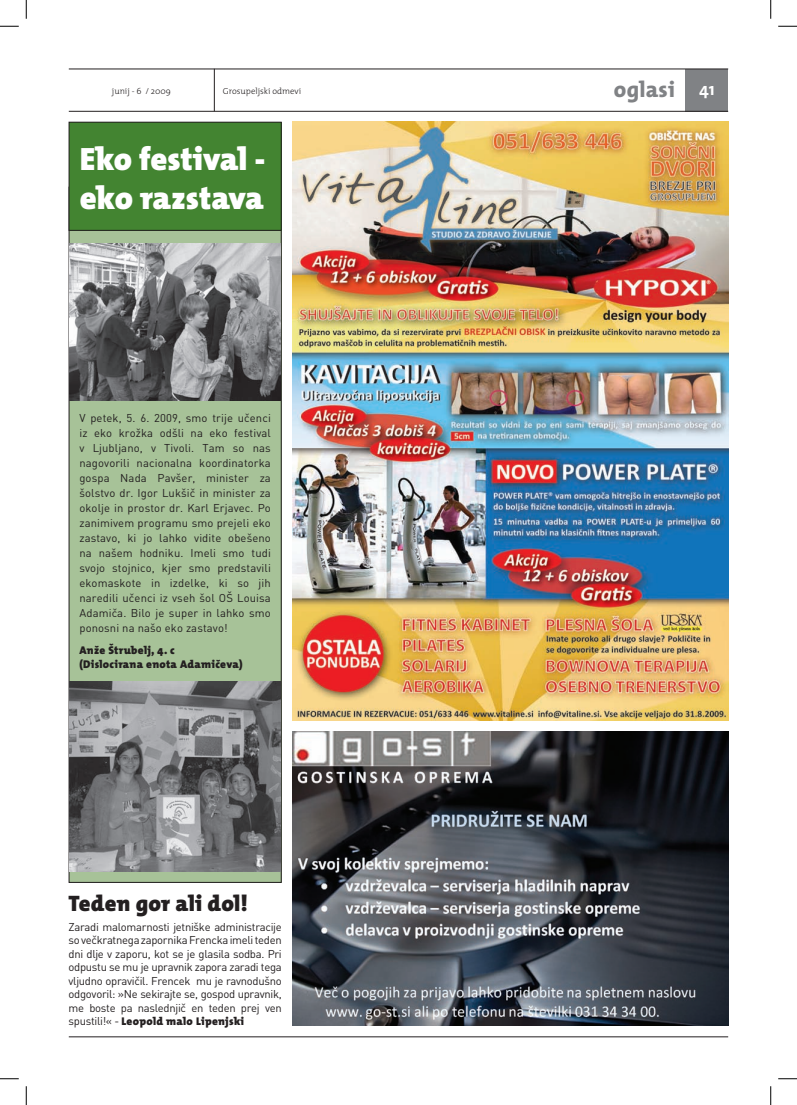
<style>
.page{position:relative;width:797px;height:1105px;background:#fff}
.page>*{position:absolute;margin:0;border:0;box-sizing:border-box;transform-origin:0 0}
.t1{font:32.5px/39px "Mixheavy";color:#fff}
.t2{font:22.5px "Mixheavy";letter-spacing:.01em;color:#231f20}
.t3{font:22.5px "Mixextrabold";letter-spacing:.01em;color:#808285}
.t4{font:11.25px/15px "DIN Regular EU";letter-spacing:-.005em;color:#231f20;text-align:justify}
.t5{font:11.25px/13.5px "Mixheavy";letter-spacing:.025em;color:#231f20}
.t6{font:8.75px "Mixlight";color:#231f20}
.s1{font-family:"Mixbold";font-size:17.5px;color:#fff}
.s2{font-family:"DIN Regular EU"}
</style>
<div class="page">
<hr style="left:69px;top:1037px;width:659px;height:1px;background:#231f20">
<div style="left:685px;top:69px;width:43px;height:42px;background:#808285"></div>
<hr style="left:69px;top:111px;width:659px;height:1px;background:#231f20">
<hr style="left:214px;top:69px;width:1px;height:42px;background:#231f20">
<hr style="left:69px;top:69px;width:659px;height:1px;background:#231f20">
<img style="left:292px;top:731px;width:436px;height:294px">
<img style="left:292px;top:122px;width:436px;height:599px">
<div style="left:69px;top:187px;width:212px;height:695px;background:#a7c298"></div>
<div style="left:69px;top:122px;width:212px;height:108px;background:#438431"></div>
<div style="left:69px;top:122px;width:212px;height:109px;border:1px solid #231f20"></div>
<img style="left:70px;top:243px;width:210px;height:158px">
<img style="left:70px;top:681px;width:210px;height:190px">
<svg style="left:0;top:25px;width:19px;height:2px"></svg>
<svg style="left:778px;top:25px;width:19px;height:2px"></svg>
<svg style="left:0;top:1078px;width:19px;height:1px"></svg>
<svg style="left:778px;top:1078px;width:19px;height:1px"></svg>
<svg style="left:25px;top:0;width:2px;height:19px"></svg>
<svg style="left:25px;top:1086px;width:2px;height:19px"></svg>
<svg style="left:770px;top:0;width:1px;height:19px"></svg>
<svg style="left:770px;top:1086px;width:1px;height:19px"></svg>
<p class="t6" style="left:112px;top:84px;width:61px">junij - 6 / 2009</p>
<p class="t6" style="left:223px;top:84px;width:80px">Grosupeljski odmevi</p>
<h2 class="t3" style="left:614px;top:70px;width:102px">oglasi <span class="s1">41</span></h2>
<h1 class="t1" style="left:80px;top:139px;width:187px">Eko festival - eko razstava</h1>
<p class="t4" style="left:79px;top:410px;width:193px">V petek, 5. 6. 2009, smo trije učenci iz eko krožka odšli na eko festival v Ljubljano, v Tivoli. Tam so nas nagovorili nacionalna koordinatorka gospa Nada Pavšer, minister za šolstvo dr. Igor Lukšič in minister za okolje in prostor dr. Karl Erjavec. Po zanimivem programu smo prejeli eko zastavo, ki jo lahko vidite obešeno na našem hodniku. Imeli smo tudi svojo stojnico, kjer smo predstavili ekomaskote in izdelke, ki so jih naredili učenci iz vseh šol OŠ Louisa Adamiča. Bilo je super in lahko smo ponosni na našo eko zastavo!</p>
<p class="t5" style="left:79px;top:643px;width:165px">Anže Štrubelj, 4. c<br>(Dislocirana enota Adamičeva)</p>
<h2 class="t2" style="left:69px;top:884px;width:181px">Teden gor ali dol!</h2>
<p class="t4" style="left:69px;top:920px;width:215px;line-height:13.5px">Zaradi malomarnosti jetniške administracije so večkratnega zapornika Frencka imeli teden dni dlje v zaporu, kot se je glasila sodba. Pri odpustu se mu je upravnik zapora zaradi tega vljudno opravičil. Frencek mu je ravnodušno odgovoril: »Ne sekirajte se, gospod upravnik, me boste pa naslednjič en teden prej ven</p>
<p class="t5" style="left:69px;top:1014px;width:177px"><span class="s2">spustili!« -</span> Leopold malo Lipenjski</p>
</div>
